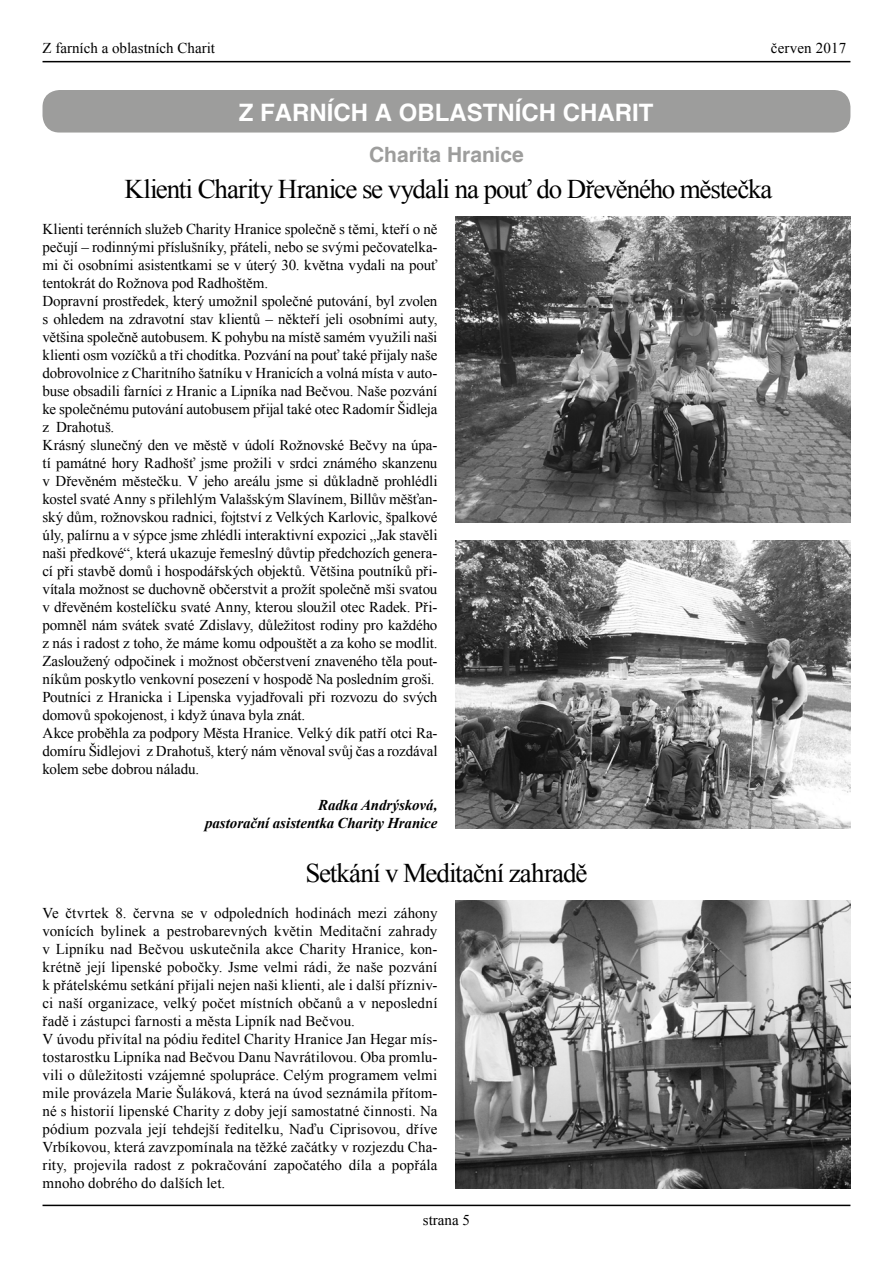
<style>
.page{position:relative;width:893px;height:1263px;background:#fff}
.page>*{position:absolute;margin:0;border:0;box-sizing:border-box;transform-origin:0 0}
.t1{font:27px "Times New Roman";letter-spacing:-.04em;color:#000}
.t2{font:700 24px "Helvetica";color:#fff}
.t3{font:700 21px "Helvetica";color:#9d9d9c}
.t4{font:15px/18px "Times New Roman";letter-spacing:-.005em;color:#000}
.t5{font:italic 700 15px/18px "Times New Roman";letter-spacing:-.005em;color:#000;text-align:right}
</style>
<div class="page">
<hr style="left:43px;top:1205px;width:807px;height:1px;background:#000">
<hr style="left:43px;top:61px;width:807px;height:1px;background:#000">
<div style="left:43px;top:90px;width:807px;height:43px;background:#9d9d9c;border-radius:17px"></div>
<img style="left:455px;top:216px;width:395px;height:306px">
<img style="left:455px;top:540px;width:395px;height:288px">
<img style="left:455px;top:900px;width:395px;height:288px">
<p class="t4" style="left:43px;top:38px;width:174px">Z farních a oblastních Charit</p>
<h2 class="t2" style="left:239px;top:98px;width:416px">Z FARNÍCH A OBLASTNÍCH CHARIT</h2>
<h3 class="t3" style="left:369px;top:142px;width:156px">Charita Hranice</h3>
<p class="t4" style="left:771px;top:38px;width:77px">červen 2017</p>
<h1 class="t1" style="left:125px;top:170px;width:649px">Klienti Charity Hranice se vydali na pouť do Dřevěného městečka</h1>
<p class="t4" style="left:43px;top:220px;width:396px">Klienti terénních služeb Charity Hranice společně s těmi, kteří o ně pečují – rodinnými příslušníky, přáteli, nebo se svými pečovatelka&shy;mi či osobními asistentkami se v úterý 30. května vydali na pouť tentokrát do Rožnova pod Radhoštěm.<br>Dopravní prostředek, který umožnil společné putování, byl zvolen s ohledem na zdravotní stav klientů – někteří jeli osobními auty, většina společně autobusem. K pohybu na místě samém využili naši klienti osm vozíčků a tři chodítka. Pozvání na pouť také přijaly naše dobrovolnice z Charitního šatníku v Hranicích a volná místa v auto&shy;buse obsadili farníci z Hranic a Lipníka nad Bečvou. Naše pozvání ke společnému putování autobusem přijal také otec Radomír Šidleja z Drahotuš.<br>Krásný slunečný den ve městě v údolí Rožnovské Bečvy na úpa&shy;tí památné hory Radhošť jsme prožili v srdci známého skanzenu v Dřevěném městečku. V jeho areálu jsme si důkladně prohlédli kostel svaté Anny s přilehlým Valašským Slavínem, Billův měšťan&shy;ský dům, rožnovskou radnici, fojtství z Velkých Karlovic, špalkové úly, palírnu a v sýpce jsme zhlédli interaktivní expozici „Jak stavěli naši předkové“, která ukazuje řemeslný důvtip předchozích genera&shy;cí při stavbě domů i hospodářských objektů. Většina poutníků při&shy;vítala možnost se duchovně občerstvit a prožít společně mši svatou v dřevěném kostelíčku svaté Anny, kterou sloužil otec Radek. Při&shy;pomněl nám svátek svaté Zdislavy, důležitost rodiny pro každého z nás i radost z toho, že máme komu odpouštět a za koho se modlit.<br>Zasloužený odpočinek i možnost občerstvení znaveného těla pout&shy;níkům poskytlo venkovní posezení v hospodě Na posledním groši.<br>Poutníci z Hranicka i Lipenska vyjadřovali při rozvozu do svých domovů spokojenost, i když únava byla znát.<br>Akce proběhla za podpory Města Hranice. Velký dík patří otci Ra&shy;domíru Šidlejovi z Drahotuš, který nám věnoval svůj čas a rozdával kolem sebe dobrou náladu.</p>
<p class="t5" style="left:205px;top:796px;width:234px">Radka Andrýsková,<br>pastorační asistentka Charity Hranice</p>
<h1 class="t1" style="left:305px;top:854px;width:284px">Setkání v Meditační zahradě</h1>
<p class="t4" style="left:43px;top:904px;width:396px">Ve čtvrtek 8. června se v odpoledních hodinách mezi záhony vonících bylinek a pestrobarevných květin Meditační zahrady v Lipníku nad Bečvou uskutečnila akce Charity Hranice, kon&shy;krétně její lipenské pobočky. Jsme velmi rádi, že naše pozvání k přátelskému setkání přijali nejen naši klienti, ale i další přízniv&shy;ci naší organizace, velký počet místních občanů a v neposlední řadě i zástupci farnosti a města Lipník nad Bečvou.<br>V úvodu přivítal na pódiu ředitel Charity Hranice Jan Hegar mís&shy;tostarostku Lipníka nad Bečvou Danu Navrátilovou. Oba promlu&shy;vili o důležitosti vzájemné spolupráce. Celým programem velmi mile provázela Marie Šuláková, která na úvod seznámila přítom&shy;né s historií lipenské Charity z doby její samostatné činnosti. Na pódium pozvala její tehdejší ředitelku, Naďu Ciprisovou, dříve Vrbíkovou, která zavzpomínala na těžké začátky v rozjezdu Cha&shy;rity, projevila radost z pokračování započatého díla a popřála mnoho dobrého do dalších let.</p>
<p class="t4" style="left:423px;top:1210px;width:49px">strana 5</p>
</div>
